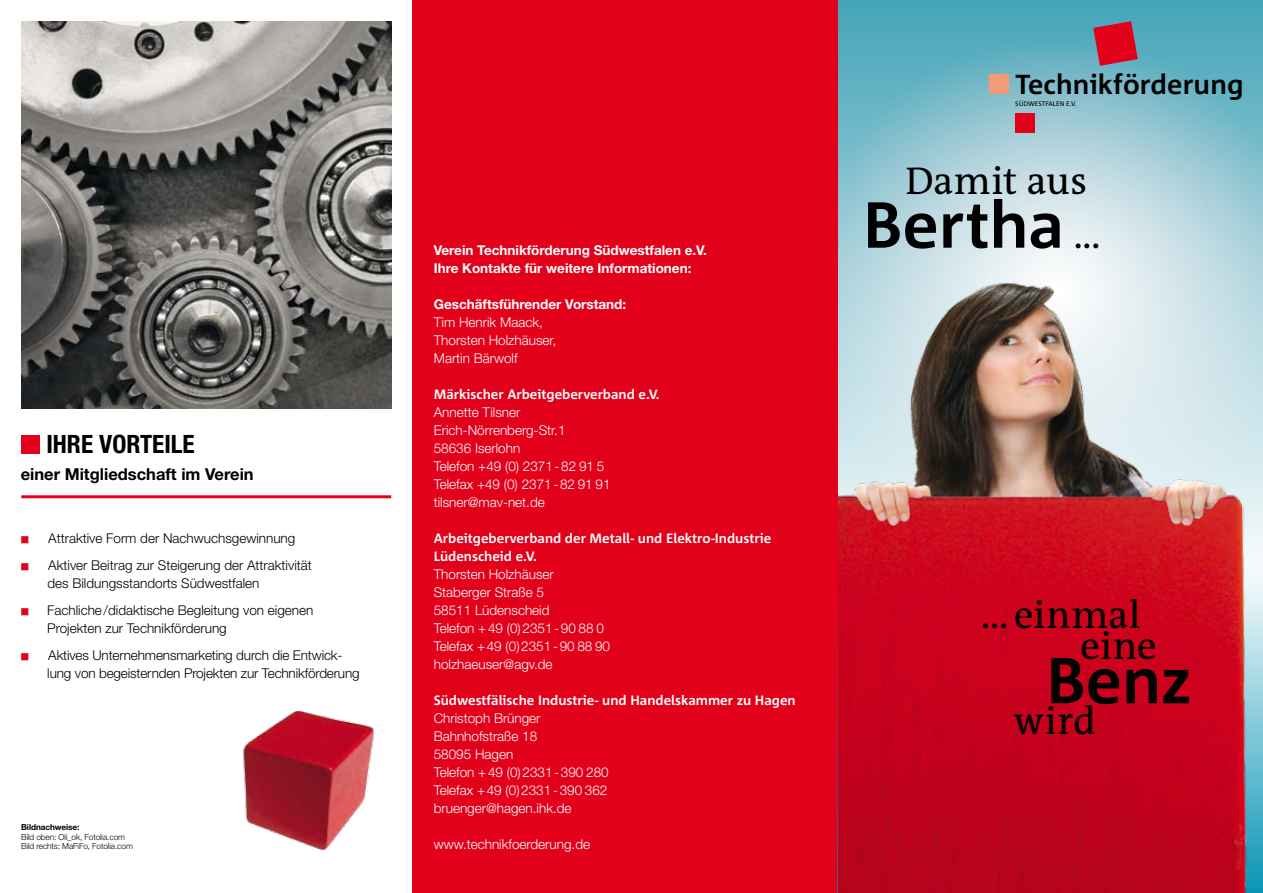
<style>
.page{position:relative;width:1263px;height:893px;background:#fff}
.page>*{position:absolute;margin:0;border:0;box-sizing:border-box;transform-origin:0 0}
.t1{font:700 64.95px "Corpid";color:#000}
.t2{font:39px "The Antiqua B W5 Plain";letter-spacing:.005em;color:#000}
.t3{font:700 27.45px "Corpid";letter-spacing:.005em;color:#000}
.t4{font:700 condensed 25.35px "Helvetica Neue";color:#000}
.t5{font:700 16.5px "Helvetica Neue";color:#000}
.t6{font:300 13.5px/18px "Helvetica Neue";color:#fff}
.t7{font:300 13.5px/27px "Helvetica Neue";color:#000}
.t8{font:700 13.5px/18px "Corpid";color:#fff}
.t9{font:700 13.5px/18px "Helvetica Neue";color:#fff}
.t10{font:300 8.25px/9.9px "Helvetica Neue";letter-spacing:-.01em;color:#000}
.t11{font:700 8.25px "Helvetica Neue";letter-spacing:-.01em;color:#000}
.t12{font:6.6px "Corpid";letter-spacing:.005em;color:#000}
.s1{font-family:"The Antiqua B W5 Plain";font-weight:400;font-size:39px}
</style>
<div class="page">
<svg style="left:838px;top:0;width:425px;height:462px;background:#90c5d2"></svg>
<div style="left:412px;top:0;width:426px;height:893px;background:#e2001a"></div>
<div style="left:1016px;top:114px;width:19px;height:19px;background:#e2001a"></div>
<div style="left:989px;top:75px;width:19px;height:19px;background:#f29a79"></div>
<svg style="left:1093px;top:21px;width:45px;height:45px;background:#bc2e46"></svg>
<img style="left:21px;top:21px;width:370px;height:387px">
<hr style="left:21px;top:495px;width:370px;height:3px;background:#e2001a">
<div style="left:21px;top:435px;width:18px;height:18px;background:#e2001a"></div>
<div style="left:21px;top:536px;width:7px;height:7px;background:#e2001a;border:1px solid #e2001a"></div>
<div style="left:21px;top:563px;width:7px;height:7px;background:#e2001a;border:1px solid #e2001a"></div>
<div style="left:21px;top:608px;width:7px;height:7px;background:#e2001a;border:1px solid #e2001a"></div>
<div style="left:21px;top:653px;width:7px;height:7px;background:#e2001a;border:1px solid #e2001a"></div>
<img style="left:838px;top:462px;width:425px;height:431px">
<img style="left:242px;top:710px;width:133px;height:141px">
<img style="left:887px;top:252px;width:376px;height:287px">
<img style="left:837px;top:465px;width:108px;height:69px">
<h3 class="t4" style="left:46px;top:429px;width:150px">IHRE VORTEILE</h3>
<p class="t5" style="left:21px;top:464px;width:235px">einer Mitgliedschaft im Verein</p>
<p class="t7" style="left:48px;top:525px;width:265px">Attraktive Form der Nachwuchsgewinnung<br>Aktiver Beitrag zur Steigerung der Attraktivität</p>
<p class="t7" style="left:47px;top:570px;width:268px">des Bildungsstandorts Südwestfalen<br>Fachliche/didaktische Begleitung von eigenen</p>
<p class="t7" style="left:47px;top:615px;width:297px">Projekten zur Technikförderung<br>Aktives Unternehmensmarketing durch die Entwick-</p>
<p class="t7" style="left:47px;top:660px;width:314px">lung von begeisternden Projekten zur Technikförderung</p>
<p class="t11" style="left:21px;top:822px;width:60px">Bildnachweise:</p>
<p class="t10" style="left:21px;top:831px;width:113px">Bild oben: Oli_ok, Fotolia.com<br>Bild rechts: MaFiFo, Fotolia.com</p>
<p class="t9" style="left:434px;top:241px;width:275px">Verein Technikförderung Südwestfalen e.V.<br>Ihre Kontakte für weitere Informationen:</p>
<p class="t9" style="left:434px;top:295px;width:194px">Geschäftsführender Vorstand:</p>
<p class="t6" style="left:434px;top:313px;width:124px">Tim Henrik Maack,<br>Thorsten Holzhäuser,<br>Martin Bärwolf</p>
<p class="t8" style="left:434px;top:386px;width:227px">Märkischer Arbeitgeberverband e.V.</p>
<p class="t6" style="left:434px;top:403px;width:178px">Annette Tilsner<br>Erich-Nörrenberg-Str.1<br>58636 Iserlohn<br>Telefon +49 (0) 2371-82 91 5<br>Telefax +49 (0) 2371-82 91 91 tilsner@mav-net.de</p>
<p class="t8" style="left:434px;top:530px;width:339px">Arbeitgeberverband der Metall- und Elektro-Industrie<br>Lüdenscheid e.V.</p>
<p class="t6" style="left:434px;top:565px;width:178px">Thorsten Holzhäuser<br>Staberger Straße 5<br>58511 Lüdenscheid<br>Telefon +49 (0)2351-90 88 0<br>Telefax +49 (0)2351-90 88 90 holzhaeuser@agv.de</p>
<p class="t8" style="left:434px;top:692px;width:363px">Südwestfälische Industrie- und Handelskammer zu Hagen</p>
<p class="t6" style="left:434px;top:709px;width:176px">Christoph Brünger<br>Bahnhofstraße 18<br>58095 Hagen<br>Telefon +49 (0)2331-390 280<br>Telefax +49 (0)2331-390 362 bruenger@hagen.ihk.de</p>
<p class="t6" style="left:434px;top:835px;width:158px">www.technikfoerderung.de</p>
<h3 class="t3" style="left:1015px;top:69px;width:230px">Technikförderung</h3>
<p class="t12" style="left:1015px;top:100px;width:63px">SÜDWESTFALEN E.V.</p>
<h2 class="t2" style="left:905px;top:155px;width:184px">Damit aus</h2>
<h1 class="t1" style="left:863px;top:189px;width:239px">Bertha <span class="s1">...</span></h1>
<h2 class="t2" style="left:981px;top:590px;width:161px">... einmal</h2>
<h2 class="t2" style="left:1080px;top:621px;width:78px">eine</h2>
<h1 class="t1" style="left:1046px;top:645px;width:147px">Benz</h1>
<h2 class="t2" style="left:1014px;top:696px;width:84px">wird</h2>
</div>
